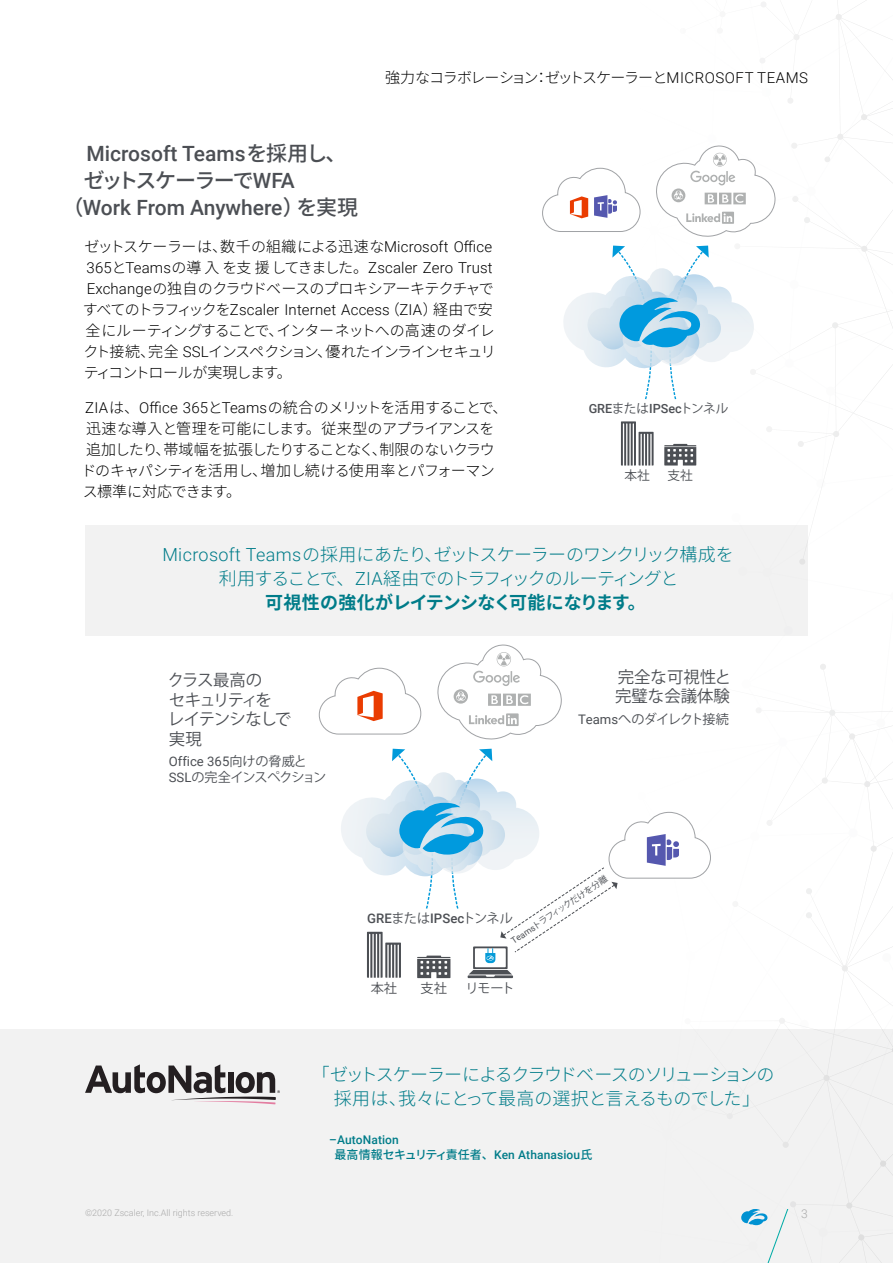
<style>
.page{position:relative;width:893px;height:1263px;background:#fff}
.page>*{position:absolute;margin:0;border:0;box-sizing:border-box;transform-origin:0 0}
.t1{font:500 21px "Roboto";color:#4c4f54}
.t2{font:500 21px "Source Han Sans JP";letter-spacing:-.09em;color:#4c4f54}
.t3{font:300 18px/24px "Source Han Sans JP";letter-spacing:-.06em;color:#007c89;text-align:center}
.t4{font:700 18px "Source Han Sans JP";letter-spacing:-.03em;color:#007c89}
.t5{font:16.35px/19.6px "Koz Go Pr 6 N";letter-spacing:-.09em;color:#4c4f54}
.t6{font:16.35px/19.6px "Koz Go Pr 6 N";color:#4c4f54}
.t7{font:300 15px/21px "Source Han Sans JP";letter-spacing:-.055em;color:#000;text-align:justify}
.t8{font:300 15px "Roboto";letter-spacing:.01em;color:#000}
.t9{font:300 15px "Source Han Sans JP";letter-spacing:-.02em;color:#000}
.t10{font:13.2px "Koz Go Pr 6 N";letter-spacing:-.07em;color:#4c4f54}
.t11{font:13.2px "Roboto";color:#4c4f54}
.t12{font:500 13.2px "Roboto";color:#4c4f54}
.t13{font:12.75px "Koz Go Pr 6 N";color:#4c4f54}
.t14{font:500 12.6px "Roboto";color:#4c4f54}
.t15{font:500 12px "Source Han Sans JP";letter-spacing:-.03em;color:#007c89}
.t16{font:500 12px "Roboto";letter-spacing:.01em;color:#007c89}
.t17{font:300 12px "Roboto";color:#b3b3b3}
.t18{font:300 9px "Roboto";color:#b3b3b3}
.t19{font:8.7px "Koz Go Pr 6 N";color:#4c4f54}
.s1{font-family:"Roboto"}
.s2{font-family:"Source Han Sans JP"}
.s3{font-family:"Koz Go Pr 6 N";font-weight:400}
.s4{font-family:"Koz Go Pr 6 N"}
</style>
<div class="page">
<svg style="left:632px;top:1px;width:261px;height:1028px"></svg>
<div style="left:85px;top:525px;width:723px;height:110px;background:#f2f2f2"></div>
<svg style="left:655px;top:145px;width:121px;height:92px"></svg>
<svg style="left:664px;top:444px;width:32px;height:21px"></svg>
<svg style="left:621px;top:421px;width:33px;height:44px"></svg>
<svg style="left:542px;top:168px;width:99px;height:64px"></svg>
<svg style="left:563px;top:246px;width:191px;height:154px"></svg>
<svg style="left:437px;top:644px;width:125px;height:96px"></svg>
<svg style="left:319px;top:667px;width:103px;height:68px"></svg>
<svg style="left:341px;top:749px;width:370px;height:229px"></svg>
<div style="left:0;top:1029px;width:893px;height:234px;background:#f2f2f2"></div>
<svg style="left:85px;top:1064px;width:195px;height:40px"></svg>
<p class="t7" style="left:385px;top:67px;width:424px">強力なコラボレーション：ゼットスケーラーと<span class="s1">MICROSOFT TEAMS</span></p>
<h1 class="t1" style="left:87px;top:139px;width:262px">Microsoft Teams<span class="s2">を採用し、</span></h1>
<h1 class="t2" style="left:84px;top:169px;width:213px">ゼットスケーラーで<span class="s1">WFA</span></h1>
<h1 class="t1" style="left:63px;top:193px;width:297px"><span class="s2">（</span>Work From Anywhere<span class="s2">）を実現</span></h1>
<p class="t9" style="left:84px;top:238px;width:409px">ゼットスケーラーは、数千の組織による迅速な<span class="s1">Microsoft Office</span></p>
<p class="t8" style="left:87px;top:257px;width:408px">365<span class="s2">と</span>Teams<span class="s2">の導入を支援してきました。</span>Zscaler Zero Trust</p>
<p class="t7" style="left:87px;top:278px;width:409px"><span class="s1">Exchange</span>の独自のクラウドベースのプロキシアーキテクチャで</p>
<p class="t8" style="left:83px;top:299px;width:411px"><span class="s2">すべてのトラフィックを</span>Zscaler Internet Access<span class="s2">（</span>ZIA<span class="s2">）経由で安</span></p>
<p class="t7" style="left:83px;top:320px;width:414px">全にルーティングすることで、インターネットへの高速のダイレクト接続、完全 <span class="s1">SSL</span>インスペクション、優れたインラインセキュリティコントロールが実現します。</p>
<p class="t7" style="left:82px;top:397px;width:427px;text-align:left"><span class="s1">ZIA</span>は、<span class="s1">Office 365</span>と<span class="s1">Teams</span>の統合のメリットを活用することで、迅速な導入と管理を可能にします。従来型のアプライアンスを追加したり、帯域幅を拡張したりすることなく、制限のないクラウドのキャパシティを活用し、増加し続ける使用率とパフォーマンス標準に対応できます。</p>
<p class="t14" style="left:589px;top:400px;width:141px">GRE<span class="s3">または</span>IPSec<span class="s3">トンネル</span></p>
<p class="t13" style="left:625px;top:468px;width:27px">本社</p>
<p class="t13" style="left:668px;top:468px;width:27px">支社</p>
<p class="t3" style="left:162px;top:543px;width:573px"><span class="s1">Microsoft Teams</span>の採用にあたり、ゼットスケーラーのワンクリック構成を</p>
<p class="t3" style="left:219px;top:567px;width:461px">利用することで、<span class="s1">ZIA</span>経由でのトラフィックのルーティングと</p>
<p class="t4" style="left:265px;top:592px;width:382px">可視性の強化がレイテンシなく可能になります。</p>
<p class="t5" style="left:168px;top:671px;width:125px">クラス最高の<br>セキュリティをレイテンシなしで実現</p>
<p class="t11" style="left:169px;top:752px;width:140px">Office 365<span class="s4">向けの脅威と</span></p>
<p class="t10" style="left:169px;top:769px;width:159px"><span class="s1">SSL</span>の完全インスペクション</p>
<p class="t6" style="left:615px;top:667px;width:118px">完全な可視性と完璧な会議体験</p>
<p class="t10" style="left:578px;top:712px;width:152px"><span class="s1">Teams</span>へのダイレクト接続</p>
<p class="t19" style="left:509px;top:937px;width:116px;rotate:-34deg"><span class="s1">Teams</span>トラフィックだけを分離</p>
<p class="t12" style="left:367px;top:909px;width:147px">GRE<span class="s3">または</span>IPSec<span class="s3">トンネル</span></p>
<p class="t10" style="left:371px;top:981px;width:28px">本社</p>
<p class="t10" style="left:421px;top:981px;width:28px">支社</p>
<p class="t10" style="left:466px;top:981px;width:51px">リモート</p>
<p class="t3" style="left:312px;top:1062px;width:464px">「ゼットスケーラーによるクラウドベースのソリューションの採用は、我々にとって最高の選択と言えるものでした」</p>
<p class="t16" style="left:329px;top:1131px;width:71px">–AutoNation</p>
<p class="t15" style="left:334px;top:1147px;width:259px">最高情報セキュリティ責任者、<span class="s1">Ken Athanasiou</span>氏</p>
<p class="t18" style="left:85px;top:1206px;width:150px">©2020 Zscaler, Inc.All rights reserved.</p>
<p class="t17" style="left:801px;top:1205px;width:8px">3</p>
</div>
